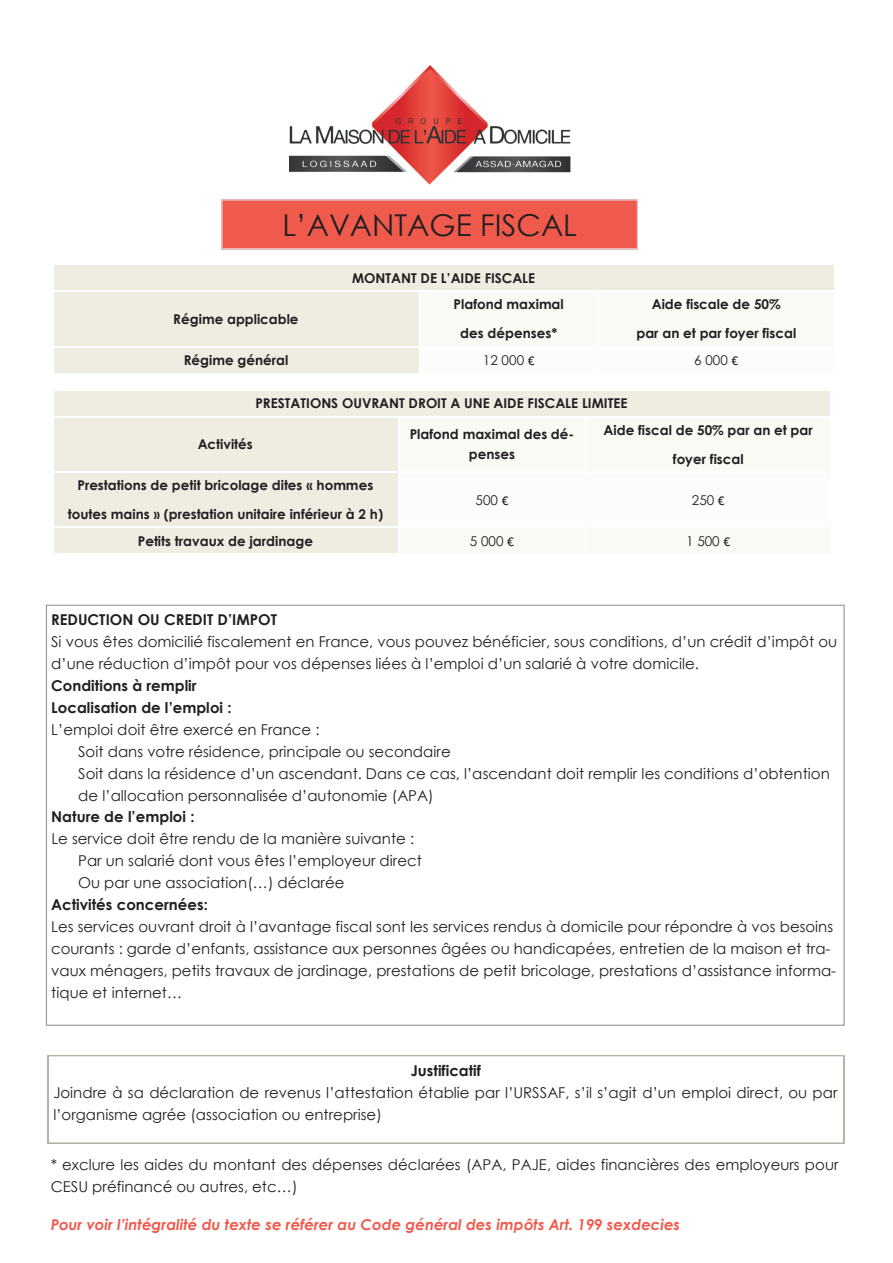
<style>
.page{position:relative;width:893px;height:1263px;background:#fff}
.page>*{position:absolute;margin:0;border:0;box-sizing:border-box;transform-origin:0 0}
.t1{font:30px "Century Gothic";color:#231f20}
.t2{font:15px/21.9px "Century Gothic";color:#231f20}
.t3{font:700 15px/21.8px "Century Gothic";color:#231f20}
.t4{font:italic 700 15px "Century Gothic";color:#f05a4d}
.t5{font:700 13.5px/28.7px "Century Gothic";color:#231f20;text-align:center}
.t6{font:13.5px "Century Gothic";letter-spacing:.005em;color:#231f20}
.s1{font-family:"Calibri"}
</style>
<div class="page">
<div style="left:52px;top:264px;width:783px;height:27px;background:#efede2"></div>
<div style="left:52px;top:291px;width:368px;height:55px;background:#efede2"></div>
<div style="left:420px;top:291px;width:178px;height:55px;background:#fafaf5"></div>
<div style="left:598px;top:291px;width:237px;height:55px;background:#fafaf5"></div>
<div style="left:52px;top:346px;width:368px;height:28px;background:#efede2"></div>
<div style="left:420px;top:346px;width:178px;height:28px;background:#fcfdfb"></div>
<div style="left:598px;top:346px;width:237px;height:28px;background:#fcfdfb"></div>
<hr style="left:52px;top:264px;width:2px;height:109px;background:#fff">
<hr style="left:834px;top:264px;width:1px;height:109px;background:#fff">
<hr style="left:419px;top:292px;width:1px;height:54px;background:#fff">
<hr style="left:597px;top:292px;width:2px;height:54px;background:#fff">
<svg style="left:419px;top:347px;width:1px;height:26px"></svg>
<hr style="left:597px;top:347px;width:2px;height:26px;background:#fff">
<hr style="left:52px;top:264px;width:783px;height:1px;background:#fff">
<hr style="left:53px;top:290px;width:781px;height:2px;background:#fff">
<hr style="left:53px;top:346px;width:781px;height:1px;background:#fff">
<hr style="left:52px;top:373px;width:783px;height:1px;background:#fff">
<svg style="left:48px;top:1055px;width:796px;height:88px"></svg>
<div style="left:52px;top:389px;width:779px;height:27px;background:#efede2"></div>
<div style="left:52px;top:416px;width:347px;height:56px;background:#efede2"></div>
<div style="left:399px;top:416px;width:187px;height:56px;background:#fafaf5"></div>
<div style="left:586px;top:416px;width:245px;height:56px;background:#fafaf5"></div>
<div style="left:52px;top:472px;width:347px;height:55px;background:#efede2"></div>
<div style="left:399px;top:472px;width:187px;height:55px;background:#fcfdfb"></div>
<div style="left:586px;top:472px;width:245px;height:55px;background:#fcfdfb"></div>
<div style="left:52px;top:527px;width:347px;height:28px;background:#efede2"></div>
<div style="left:399px;top:527px;width:187px;height:28px;background:#fafaf5"></div>
<div style="left:586px;top:527px;width:245px;height:28px;background:#fafaf5"></div>
<hr style="left:52px;top:389px;width:1px;height:165px;background:#fff">
<hr style="left:830px;top:389px;width:1px;height:165px;background:#fff">
<hr style="left:398px;top:417px;width:1px;height:54px;background:#fff">
<hr style="left:585px;top:417px;width:1px;height:54px;background:#fff">
<hr style="left:398px;top:473px;width:1px;height:53px;background:#fff">
<hr style="left:585px;top:473px;width:1px;height:53px;background:#fff">
<svg style="left:398px;top:528px;width:1px;height:25px"></svg>
<hr style="left:52px;top:389px;width:779px;height:2px;background:#fff">
<hr style="left:53px;top:416px;width:777px;height:1px;background:#fff">
<hr style="left:53px;top:471px;width:777px;height:2px;background:#fff">
<hr style="left:53px;top:526px;width:777px;height:2px;background:#fff">
<hr style="left:52px;top:553px;width:779px;height:2px;background:#fff">
<div style="left:222px;top:200px;width:416px;height:49px;background:#f05a4d"></div>
<img style="left:289px;top:66px;width:282px;height:119px">
<h1 class="t1" style="left:282px;top:205px;width:296px">L’AVANTAGE FISCAL</h1>
<p class="t5" style="left:173px;top:304px;width:127px">Régime applicable</p>
<p class="t5" style="left:352px;top:263px;width:185px">MONTANT DE L’AIDE FISCALE</p>
<p class="t5" style="left:454px;top:290px;width:112px">Plafond maximal des dépenses*</p>
<p class="t5" style="left:636px;top:290px;width:161px">Aide fiscale de 50%<br>par an et par foyer fiscal</p>
<p class="t5" style="left:184px;top:345px;width:106px">Régime général</p>
<p class="t6" style="left:483px;top:351px;width:53px">12 000 <span class="s1">€</span></p>
<p class="t6" style="left:694px;top:351px;width:46px">6 000 <span class="s1">€</span></p>
<p class="t5" style="left:255px;top:388px;width:374px">PRESTATIONS OUVRANT DROIT A UNE AIDE FISCALE LIMITEE</p>
<p class="t5" style="left:198px;top:429px;width:57px">Activités</p>
<p class="t5" style="left:410px;top:424px;width:166px;line-height:19.6px">Plafond maximal des dé&shy;penses</p>
<p class="t5" style="left:604px;top:415px;width:211px">Aide fiscal de 50% par an et par foyer fiscal</p>
<p class="t5" style="left:68px;top:470px;width:317px">Prestations de petit bricolage dites « hommes toutes mains » (prestation unitaire inférieur à 2 h)</p>
<p class="t6" style="left:476px;top:491px;width:34px">500 <span class="s1">€</span></p>
<p class="t6" style="left:692px;top:491px;width:34px">250 <span class="s1">€</span></p>
<p class="t5" style="left:138px;top:526px;width:177px">Petits travaux de jardinage</p>
<p class="t6" style="left:470px;top:532px;width:46px">5 000 <span class="s1">€</span></p>
<p class="t6" style="left:686px;top:532px;width:46px">1 500 <span class="s1">€</span></p>
<p class="t3" style="left:51px;top:608px;width:227px">REDUCTION OU CREDIT D’IMPOT</p>
<p class="t2" style="left:51px;top:631px;width:787px">Si vous êtes domicilié fiscalement en France, vous pouvez bénéficier, sous conditions, d’un crédit d’impôt ou d’une réduction d’impôt pour vos dépenses liées à l’emploi d’un salarié à votre domicile.</p>
<p class="t3" style="left:51px;top:674px;width:182px">Conditions à remplir<br>Localisation de l’emploi :</p>
<p class="t2" style="left:78px;top:718px;width:753px;text-indent:-27px">L’emploi doit être exercé en France :<br>Soit dans votre résidence, principale ou secondaire<br>Soit dans la résidence d’un ascendant. Dans ce cas, l’ascendant doit remplir les conditions d’obtention de l’allocation personnalisée d’autonomie (APA)</p>
<p class="t3" style="left:51px;top:805px;width:145px">Nature de l’emploi :</p>
<p class="t2" style="left:78px;top:828px;width:345px;text-indent:-27px">Le service doit être rendu de la manière suivante :<br>Par un salarié dont vous êtes l’employeur direct<br>Ou par une association(…) déclarée</p>
<p class="t3" style="left:51px;top:893px;width:158px">Activités concernées:</p>
<p class="t2" style="left:51px;top:915px;width:787px">Les services ouvrant droit à l’avantage fiscal sont les services rendus à domicile pour répondre à vos besoins courants : garde d’enfants, assistance aux personnes âgées ou handicapées, entretien de la maison et tra&shy;vaux ménagers, petits travaux de jardinage, prestations de petit bricolage, prestations d’assistance informa&shy;tique et internet…</p>
<p class="t3" style="left:411px;top:1059px;width:72px">Justificatif</p>
<p class="t2" style="left:53px;top:1081px;width:786px">Joindre à sa déclaration de revenus l’attestation établie par l’URSSAF, s’il s’agit d’un emploi direct, ou par l’organisme agrée (association ou entreprise)</p>
<p class="t2" style="left:51px;top:1153px;width:789px">* exclure les aides du montant des dépenses déclarées (APA, PAJE, aides financières des employeurs pour<br>CESU préfinancé ou autres, etc…)</p>
<p class="t4" style="left:51px;top:1213px;width:631px">Pour voir l’intégralité du texte se référer au Code général des impôts Art. 199 sexdecies</p>
</div>
